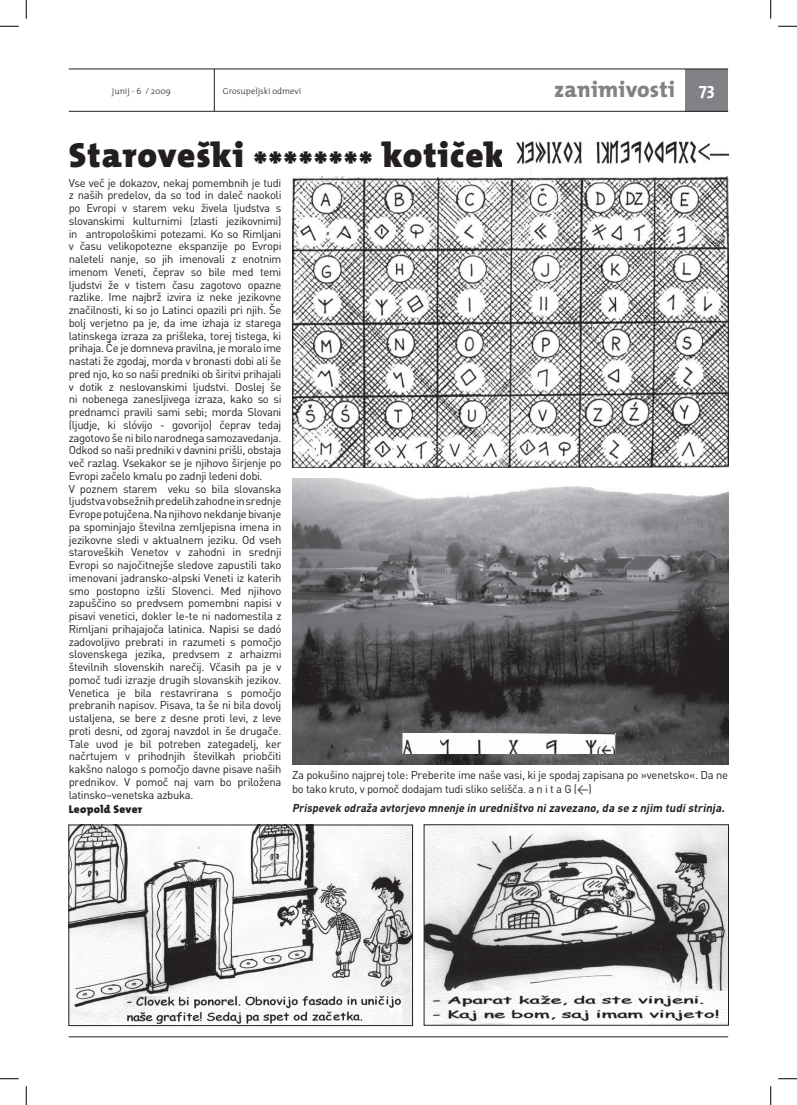
<style>
.page{position:relative;width:797px;height:1105px;background:#fff}
.page>*{position:absolute;margin:0;border:0;box-sizing:border-box;transform-origin:0 0}
.t1{font:35px "Mixheavy";letter-spacing:.03em;color:#231f20}
.t2{font:22.5px "Mixextrabold";letter-spacing:.01em;color:#808285}
.t3{font:11.25px/12.8px "DIN Regular EU";letter-spacing:-.025em;color:#231f20}
.t4{font:italic 11.25px "DIN Bold EU";letter-spacing:.005em;color:#231f20;scale:.95 1}
.t5{font:11.25px "Mixheavy";letter-spacing:.025em;color:#231f20}
.t6{font:8.75px "Mixlight";color:#231f20}
.s1{font-family:"Mixbold";font-size:17.5px;color:#fff}
</style>
<div class="page">
<hr style="left:69px;top:1037px;width:659px;height:1px;background:#231f20">
<div style="left:685px;top:69px;width:43px;height:42px;background:#808285"></div>
<hr style="left:69px;top:111px;width:659px;height:1px;background:#231f20">
<hr style="left:214px;top:69px;width:1px;height:42px;background:#231f20">
<hr style="left:69px;top:69px;width:659px;height:1px;background:#231f20">
<img style="left:292px;top:478px;width:436px;height:286px">
<img style="left:292px;top:177px;width:436px;height:291px">
<img style="left:516px;top:140px;width:212px;height:32px">
<img style="left:403px;top:733px;width:212px;height:21px">
<img style="left:70px;top:827px;width:341px;height:197px">
<div style="left:68px;top:825px;width:345px;height:201px;border:1px solid #231f20"></div>
<img style="left:426px;top:826px;width:300px;height:197px">
<div style="left:424px;top:824px;width:304px;height:201px;border:1px solid #231f20"></div>
<svg style="left:0;top:25px;width:19px;height:2px"></svg>
<svg style="left:778px;top:25px;width:19px;height:2px"></svg>
<svg style="left:0;top:1078px;width:19px;height:1px"></svg>
<svg style="left:778px;top:1078px;width:19px;height:1px"></svg>
<svg style="left:25px;top:0;width:2px;height:19px"></svg>
<svg style="left:25px;top:1086px;width:2px;height:19px"></svg>
<svg style="left:770px;top:0;width:1px;height:19px"></svg>
<svg style="left:770px;top:1086px;width:1px;height:19px"></svg>
<p class="t6" style="left:112px;top:84px;width:61px">junij - 6 / 2009</p>
<p class="t6" style="left:223px;top:84px;width:80px">Grosupeljski odmevi</p>
<h2 class="t2" style="left:554px;top:70px;width:162px">zanimivosti <span class="s1">73</span></h2>
<h1 class="t1" style="left:69px;top:125px;width:437px">Staroveški ******** kotiček</h1>
<p class="t3" style="left:69px;top:176px;width:214px">Vse več je dokazov, nekaj pomembnih je tudi z naših predelov, da so tod in daleč naokoli po Evropi v starem veku živela ljudstva s slovanskimi kulturnimi (zlasti jezikovnimi) in antropološkimi potezami. Ko so Rimljani v času velikopotezne ekspanzije po Evropi naleteli nanje, so jih imenovali z enotnim imenom Veneti, čeprav so bile med temi ljudstvi že v tistem času zagotovo opazne razlike. Ime najbrž izvira iz neke jezikovne značilnosti, ki so jo Latinci opazili pri njih. Še bolj verjetno pa je, da ime izhaja iz starega latinskega izraza za prišleka, torej tistega, ki prihaja. Če je domneva pravilna, je moralo ime nastati že zgodaj, morda v bronasti dobi ali še pred njo, ko so naši predniki ob širitvi prihajali v dotik z neslovanskimi ljudstvi. Doslej še ni nobenega zanesljivega izraza, kako so si prednamci pravili sami sebi; morda Slovani (ljudje, ki slóvijo - govorijo) čeprav tedaj zagotovo še ni bilo narodnega samozavedanja.<br>Odkod so naši predniki v davnini prišli, obstaja več razlag. Vsekakor se je njihovo širjenje po Evropi začelo kmalu po zadnji ledeni dobi.<br>V poznem starem veku so bila slovanska ljudstva v obsežnih predelih zahodne in srednje Evrope potujčena. Na njihovo nekdanje bivanje pa spominjajo številna zemljepisna imena in jezikovne sledi v aktualnem jeziku. Od vseh staroveških Venetov v zahodni in srednji Evropi so najočitnejše sledove zapustili tako imenovani jadransko-alpski Veneti iz katerih smo postopno izšli Slovenci. Med njihovo zapuščino so predvsem pomembni napisi v pisavi venetici, dokler le-te ni nadomestila z Rimljani prihajajoča latinica. Napisi se dadó zadovoljivo prebrati in razumeti s pomočjo slovenskega jezika, predvsem z arhaizmi številnih slovenskih narečij. Včasih pa je v pomoč tudi izrazje drugih slovanskih jezikov.<br>Venetica je bila restavrirana s pomočjo prebranih napisov. Pisava, ta še ni bila dovolj ustaljena, se bere z desne proti levi, z leve proti desni, od zgoraj navzdol in še drugače.<br>Tale uvod je bil potreben zategadelj, ker načrtujem v prihodnjih številkah priobčiti kakšno nalogo s pomočjo davne pisave naših prednikov. V pomoč naj vam bo priložena latinsko–venetska azbuka.</p>
<p class="t5" style="left:69px;top:799px;width:75px">Leopold Sever</p>
<p class="t3" style="left:292px;top:768px;width:437px;line-height:13.5px">Za pokušino najprej tole: Preberite ime naše vasi, ki je spodaj zapisana po »venetsko«. Da ne bo tako kruto, v pomoč dodajam tudi sliko selišča. a n i t a G (&lt;)</p>
<p class="t4" style="left:292px;top:800px;width:459px">Prispevek odraža avtorjevo mnenje in uredništvo nizavezano,da se z njim tudistrinja.</p>
</div>
